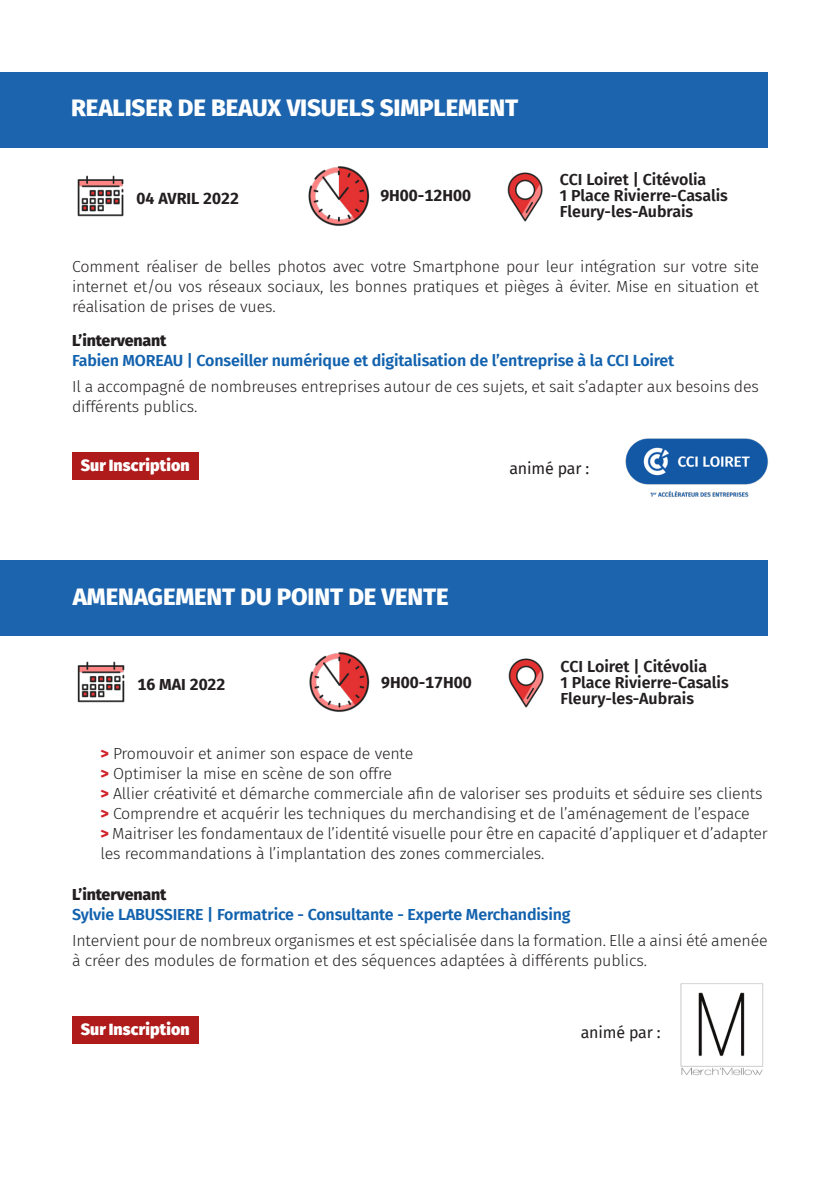
<style>
.page{position:relative;width:840px;height:1191px;background:#fff}
.page>*{position:absolute;margin:0;border:0;box-sizing:border-box;transform-origin:0 0}
.t1{font:800 24px "Fira Sans";letter-spacing:-.005em;color:#fff}
.t2{font:300 16px/20px "Fira Sans";letter-spacing:-.01em;color:#231f20}
.t3{font:600 16px "Fira Sans";letter-spacing:-.01em;color:#1262ae}
.t4{font:600 16px/16px "Fira Sans";color:#231f20}
.t5{font:700 16px "Fira Sans";color:#231f20}
.chapô{font:900 16px "Fira Sans";letter-spacing:.01em;color:#fff}
.t6{font:800 16px "Fira Sans";letter-spacing:-.01em;color:#231f20}
.t7{font:16px "Fira Sans";letter-spacing:-.01em;color:#231f20}
.s1{font-weight:800;color:#d1232a}
</style>
<div class="page">
<div style="left:0;top:72px;width:767px;height:76px;background:#1c64ad"></div>
<img style="left:625px;top:438px;width:143px;height:59px">
<div style="left:0;top:560px;width:767px;height:76px;background:#1c64ad"></div>
<img style="left:680px;top:983px;width:84px;height:93px">
<img style="left:77px;top:175px;width:47px;height:42px">
<img style="left:507px;top:172px;width:36px;height:50px">
<img style="left:308px;top:166px;width:62px;height:60px">
<img style="left:77px;top:661px;width:48px;height:42px">
<img style="left:508px;top:658px;width:36px;height:50px">
<img style="left:309px;top:652px;width:61px;height:60px">
<div style="left:72px;top:452px;width:126px;height:27px;background:#af1b1b"></div>
<div style="left:72px;top:1016px;width:126px;height:27px;background:#af1b1b"></div>
<p class="t1" style="left:71px;top:87px;width:448px">REALISER DE BEAUX VISUELS SIMPLEMENT</p>
<p class="t5" style="left:137px;top:185px;width:104px">04 AVRIL 2022</p>
<p class="t5" style="left:380px;top:182px;width:92px">9H00-12H00</p>
<p class="t4" style="left:559px;top:171px;width:148px">CCI Loiret | Citévolia</p>
<p class="t4" style="left:559px;top:187px;width:169px">1 Place Rivierre-Casalis<br>Fleury-les-Aubrais</p>
<p class="t2" style="left:72px;top:256px;width:688px;text-align:justify">Comment réaliser de belles photos avec votre Smartphone pour leur intégration sur votre site internet et/ou vos réseaux sociaux, les bonnes pratiques et pièges à éviter. Mise en situation et réalisation de prises de vues.</p>
<p class="t6" style="left:72px;top:326px;width:96px">L’intervenant</p>
<p class="t3" style="left:72px;top:347px;width:603px">Fabien MOREAU | Conseiller numérique et digitalisation de l’entreprise à la CCI Loiret</p>
<p class="t2" style="left:72px;top:376px;width:688px">Il a accompagné de nombreuses entreprises autour de ces sujets, et sait s’adapter aux besoins des différents publics.</p>
<p class="chapô" style="left:81px;top:451px;width:110px">Sur Inscription</p>
<p class="t7" style="left:509px;top:456px;width:81px">animé par :</p>
<p class="t1" style="left:73px;top:576px;width:377px">AMENAGEMENT DU POINT DE VENTE</p>
<p class="t5" style="left:137px;top:671px;width:90px">16 MAI 2022</p>
<p class="t5" style="left:381px;top:668px;width:92px">9H00-17H00</p>
<p class="t4" style="left:560px;top:657px;width:148px">CCI Loiret | Citévolia</p>
<p class="t4" style="left:560px;top:673px;width:169px">1 Place Rivierre-Casalis<br>Fleury-les-Aubrais</p>
<p class="t2" style="left:100px;top:743px;width:314px"><span class="s1">&gt;</span> Promouvoir et animer son espace de vente</p>
<p class="t2" style="left:100px;top:763px;width:293px"><span class="s1">&gt;</span> Optimiser la mise en scène de son offre</p>
<p class="t2" style="left:100px;top:783px;width:663px"><span class="s1">&gt;</span> Allier créativité et démarche commerciale afin de valoriser ses produits et séduire ses clients</p>
<p class="t2" style="left:100px;top:803px;width:650px"><span class="s1">&gt;</span> Comprendre et acquérir les techniques du merchandising et de l’aménagement de l’espace</p>
<p class="t2" style="left:100px;top:823px;width:668px"><span class="s1">&gt;</span> Maitriser les fondamentaux de l’identité visuelle pour être en capacité d’appliquer et d’adapter les recommandations à l’implantation des zones commerciales.</p>
<p class="t6" style="left:72px;top:880px;width:96px">L’intervenant</p>
<p class="t3" style="left:72px;top:901px;width:499px">Sylvie LABUSSIERE | Formatrice - Consultante - Experte Merchandising</p>
<p class="t2" style="left:72px;top:930px;width:696px">Intervient pour de nombreux organismes et est spécialisée dans la formation. Elle a ainsi été amenée à créer des modules de formation et des séquences adaptées à différents publics.</p>
<p class="chapô" style="left:81px;top:1015px;width:110px">Sur Inscription</p>
<p class="t7" style="left:580px;top:1020px;width:81px">animé par :</p>
</div>
